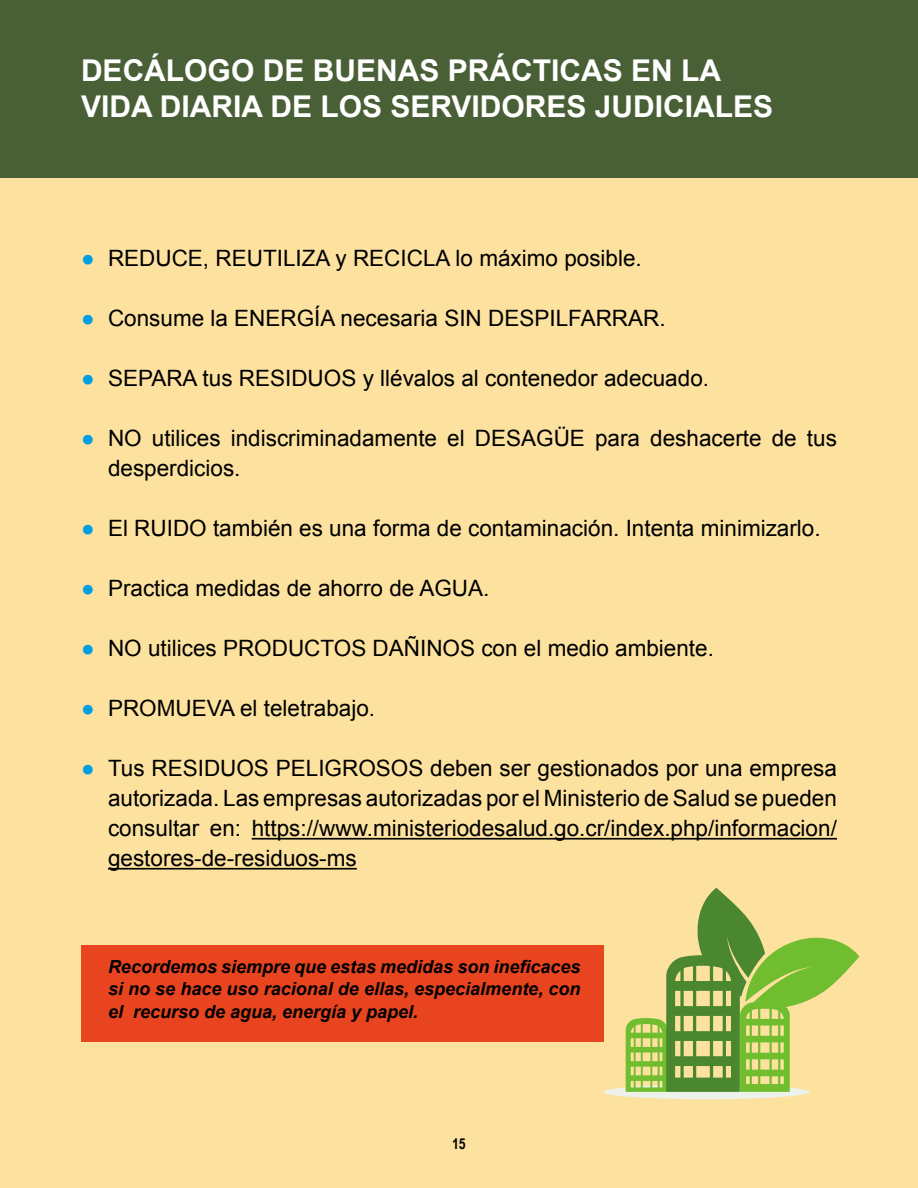
<style>
.page{position:relative;width:918px;height:1188px;background:#fce19f}
.page>*{position:absolute;margin:0;border:0;box-sizing:border-box;transform-origin:0 0}
.t1{font:700 30px/36px "Arial";color:#fff}
.t2{font:22.5px/30px "Arial";color:#000}
.t3{font:italic 700 18px/22.5px "Arial";color:#000;text-align:justify}
.t4{font:700 15px "Arial Narrow";color:#000}
.s1{color:#009fe3}
</style>
<div class="page">
<div style="left:0;top:0;width:918px;height:177px;background:#495f35"></div>
<div style="left:81px;top:945px;width:523px;height:96px;background:#e8441f"></div>
<hr style="left:252px;top:838px;width:585px;height:2px;background:#000">
<hr style="left:108px;top:868px;width:249px;height:2px;background:#000">
<div style="left:604px;top:1085px;width:206px;height:14px;background:#edf2eb;border-radius:50%"></div>
<svg style="left:626px;top:888px;width:233px;height:204px"></svg>
<h1 class="t1" style="left:81px;top:54px;width:694px">DECÁLOGO DE BUENAS PRÁCTICAS EN LA<br>VIDA DIARIA DE LOS SERVIDORES JUDICIALES</h1>
<p class="t2" style="left:81px;top:244px;width:562px"><span class="s1">●</span> REDUCE, REUTILIZA y RECICLA lo máximo posible.</p>
<p class="t2" style="left:81px;top:304px;width:586px"><span class="s1">●</span> Consume la ENERGÍA necesaria SIN DESPILFARRAR.</p>
<p class="t2" style="left:81px;top:364px;width:630px"><span class="s1">●</span> SEPARA tus RESIDUOS y llévalos al contenedor adecuado.</p>
<p class="t2" style="left:108px;top:424px;width:730px;text-indent:-27px"><span class="s1">●</span> NO utilices indiscriminadamente el DESAGÜE para deshacerte de tus desperdicios.</p>
<p class="t2" style="left:81px;top:514px;width:741px"><span class="s1">●</span> El RUIDO también es una forma de contaminación. Intenta minimizarlo.</p>
<p class="t2" style="left:81px;top:574px;width:410px"><span class="s1">●</span> Practica medidas de ahorro de AGUA.</p>
<p class="t2" style="left:81px;top:634px;width:635px"><span class="s1">●</span> NO utilices PRODUCTOS DAÑINOS con el medio ambiente.</p>
<p class="t2" style="left:81px;top:694px;width:296px"><span class="s1">●</span> PROMUEVA el teletrabajo.</p>
<p class="t2" style="left:108px;top:754px;width:730px;text-align:justify;text-indent:-27px"><span class="s1">●</span> Tus RESIDUOS PELIGROSOS deben ser gestionados por una empresa autorizada. Las empresas autorizadas por el Ministerio de Salud se pueden consultar en: https://www.ministeriodesalud.go.cr/index.php/informacion/ gestores-de-residuos-ms</p>
<p class="t3" style="left:108px;top:956px;width:474px">Recordemos siempre que estas medidas son ineficaces si no se hace uso racional de ellas, especialmente, con el recurso de agua, energía y papel.</p>
<p class="t4" style="left:452px;top:1133px;width:15px">15</p>
</div>
